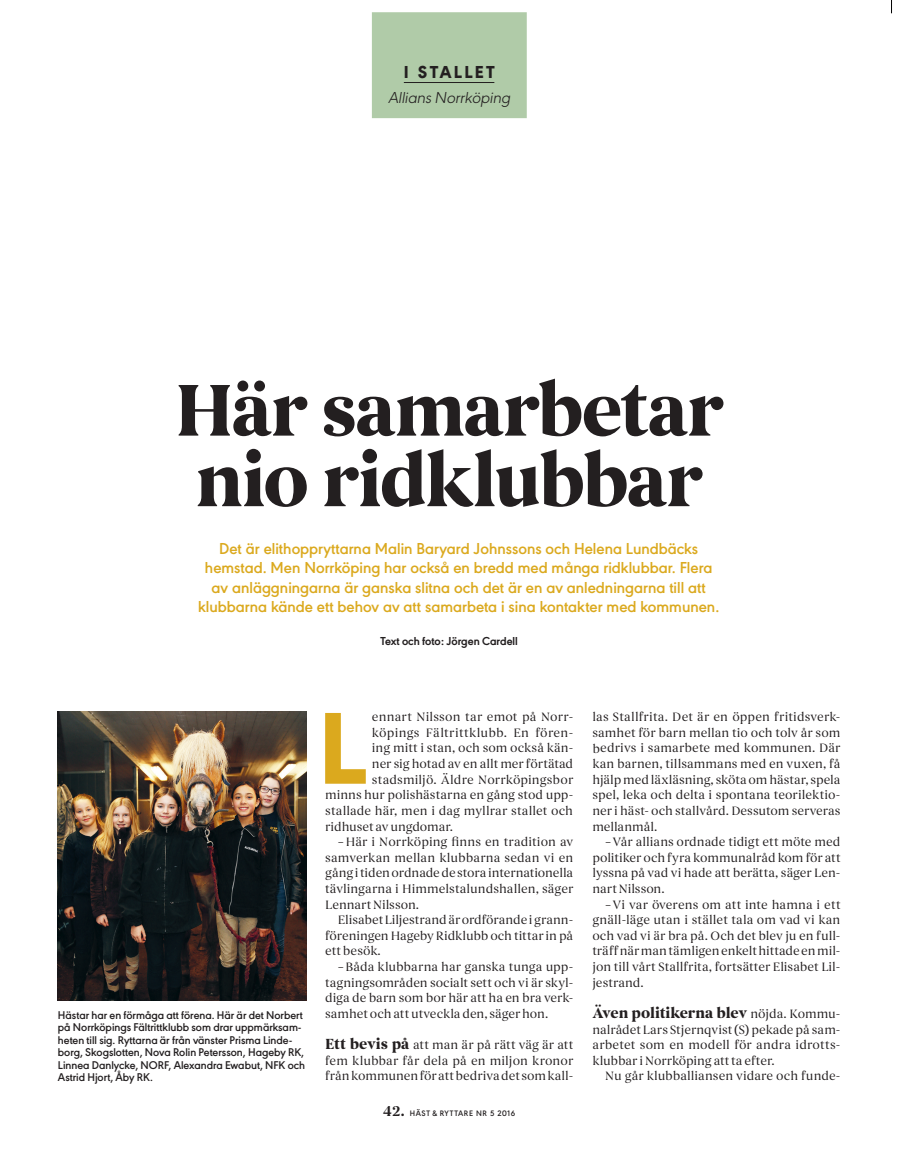
<style>
.page{position:relative;width:901px;height:1156px;background:#fff}
.page>*{position:absolute;margin:0;border:0;box-sizing:border-box;transform-origin:0 0}
.t1{font:800 106.05px "URW Geometric";color:#dba91e}
.t2{font:700 75px/70.5px "Begum";letter-spacing:-.03em;color:#231f20}
.t3{font:800 18px "URW Geometric";letter-spacing:.135em;color:#231f20}
.t4{font:600 16.5px/19.5px "URW Geometric";color:#dba91e;text-align:center}
.t5{font:italic 300 16.5px "URW Geometric";color:#231f20}
.t6{font:700 15px "Begum";letter-spacing:-.01em;color:#231f20}
.t7{font:12.45px/15.6px "Begum";color:#231f20;text-align:justify}
.t8{font:12.45px "Begum";letter-spacing:.02em;color:#231f20}
.t9{font:700 12px "URW Geometric";color:#231f20}
.t10{font:600 11.7px/12.5px "URW Geometric";color:#231f20}
.t11{font:600 8.25px "URW Geometric";letter-spacing:.07em;color:#231f20}
.s1{font-weight:700;font-size:15px}
.s2{font-family:"Begum";font-size:15px}
.s3{font-weight:400;font-size:12.45px}
</style>
<div class="page">
<div style="left:372px;top:12px;width:155px;height:106px;background:#b0cba8"></div>
<hr style="left:404px;top:82px;width:90px;height:1px;background:#231f20">
<img style="left:58px;top:711px;width:248px;height:289px">
<svg style="left:891px;top:0;width:1px;height:13px"></svg>
<h3 class="t3" style="left:404px;top:59px;width:92px">I STALLET</h3>
<h3 class="t5" style="left:388px;top:85px;width:124px">Allians Norrköping</h3>
<h2 class="t2" style="left:174px;top:377px;width:552px">Här samarbetar nio ridklubbar</h2>
<p class="t4" style="left:198px;top:537px;width:523px">Det är elithoppryttarna Malin Baryard Johnssons och Helena Lundbäcks hemstad. Men Norrköping har också en bredd med många ridklubbar. Flera av anläggningarna är ganska slitna och det är en av anledningarna till att klubbarna kände ett behov av att samarbeta i sina kontakter med kommunen.</p>
<p class="t9" style="left:380px;top:631px;width:139px">Text och foto: Jörgen Cardell</p>
<p class="t10" style="left:58px;top:1007px;width:249px">Hästar har en förmåga att förena. Här är det Norbert på Norrköpings Fältrittklubb som drar uppmärksam&shy;heten till sig. Ryttarna är från vänster Prisma Linde&shy;borg, Skogslotten, Nova Rolin Petersson, Hageby RK, Linnea Danlycke, NORF, Alexandra Ewabut, NFK och Astrid Hjort, Åby RK.</p>
<h1 class="t1" style="left:318px;top:669px;width:49px">L</h1>
<p class="t7" style="left:372px;top:709px;width:203px">ennart Nilsson tar emot på Norr-</p>
<p class="t8" style="left:372px;top:725px;width:203px">köpings Fältrittklubb. En fören-</p>
<p class="t7" style="left:372px;top:740px;width:203px">ing mitt i stan, och som också kän-</p>
<p class="t7" style="left:372px;top:756px;width:203px">ner sig hotad av en allt mer förtätad</p>
<p class="t7" style="left:372px;top:771px;width:203px">stadsmiljö. Äldre Norrköpingsbor</p>
<p class="t7" style="left:325px;top:787px;width:250px">minns hur polishästarna en gång stod upp-</p>
<p class="t7" style="left:325px;top:802px;width:249px">stallade här, men i dag myllrar stallet och</p>
<p class="t7" style="left:325px;top:818px;width:130px">ridhuset av ungdomar.</p>
<p class="t7" style="left:338px;top:834px;width:237px">–Här i Norrköping finns en tradition av</p>
<p class="t7" style="left:325px;top:849px;width:250px">samverkan mellan klubbarna sedan vi en</p>
<p class="t7" style="left:325px;top:865px;width:250px">gång i tiden ordnade de stora internationella</p>
<p class="t7" style="left:325px;top:880px;width:250px">tävlingarna i Himmelstalundshallen, säger</p>
<p class="t7" style="left:325px;top:896px;width:95px">Lennart Nilsson.</p>
<p class="t7" style="left:338px;top:912px;width:237px">Elisabet Liljestrand är ordförande i grann-</p>
<p class="t7" style="left:325px;top:927px;width:250px">föreningen Hageby Ridklubb och tittar in på</p>
<p class="t7" style="left:325px;top:943px;width:57px">ett besök.</p>
<p class="t7" style="left:338px;top:958px;width:237px">–Båda klubbarna har ganska tunga upp-</p>
<p class="t7" style="left:325px;top:974px;width:250px">tagningsområden socialt sett och vi är skyl-</p>
<p class="t7" style="left:325px;top:990px;width:250px">diga de barn som bor här att ha en bra verk-</p>
<p class="t7" style="left:325px;top:1005px;width:225px">samhet och att utveckla den, säger hon.</p>
<p class="t7" style="left:325px;top:1036px;width:250px"><span class="s1">Ett bevis på</span> att man är på rätt väg är att fem klubbar får dela på en miljon kronor från kommunen för att bedriva det som kal -</p>
<p class="t11" style="left:383px;top:1106px;width:134px"><span class="s2">42.</span> HÄST &amp; RYTTARE NR 5 2016</p>
<p class="t7" style="left:592px;top:709px;width:250px">las Stallfrita. Det är en öppen fritidsverk&shy;samhet för barn mellan tio och tolv år som bedrivs i samarbete med kommunen. Där kan barnen, tillsammans med en vuxen, få hjälp med läxläsning, sköta om hästar, spela spel, leka och delta i spontana teorilektio&shy;ner i häst- och stallvård. Dessutom serveras mellanmål.</p>
<p class="t7" style="left:592px;top:834px;width:250px;text-indent:13px">–Vår allians ordnade tidigt ett möte med politiker och fyra kommunalråd kom för att lyssna på vad vi hade att berätta, säger Len&shy;nart Nilsson.</p>
<p class="t7" style="left:592px;top:896px;width:250px;text-indent:13px">–Vi var överens om att inte hamna i ett gnäll-läge utan i stället tala om vad vi kan och vad vi är bra på. Och det blev ju en full&shy;träff när man tämligen enkelt hittade en mil&shy;jon till vårt Stallfrita, fortsätter Elisabet Lil&shy;jestrand.</p>
<p class="t6" style="left:592px;top:1003px;width:250px">Även politikerna blev <span class="s3">nöjda. Kommu-</span></p>
<p class="t7" style="left:592px;top:1021px;width:250px">nalrådet Lars Stjernqvist (S) pekade på sam&shy;arbetet som en modell för andra idrotts&shy;klubbar i Norrköping att ta efter.</p>
<p class="t7" style="left:605px;top:1068px;width:237px">Nu går klubballiansen vidare och funde-</p>
</div>
